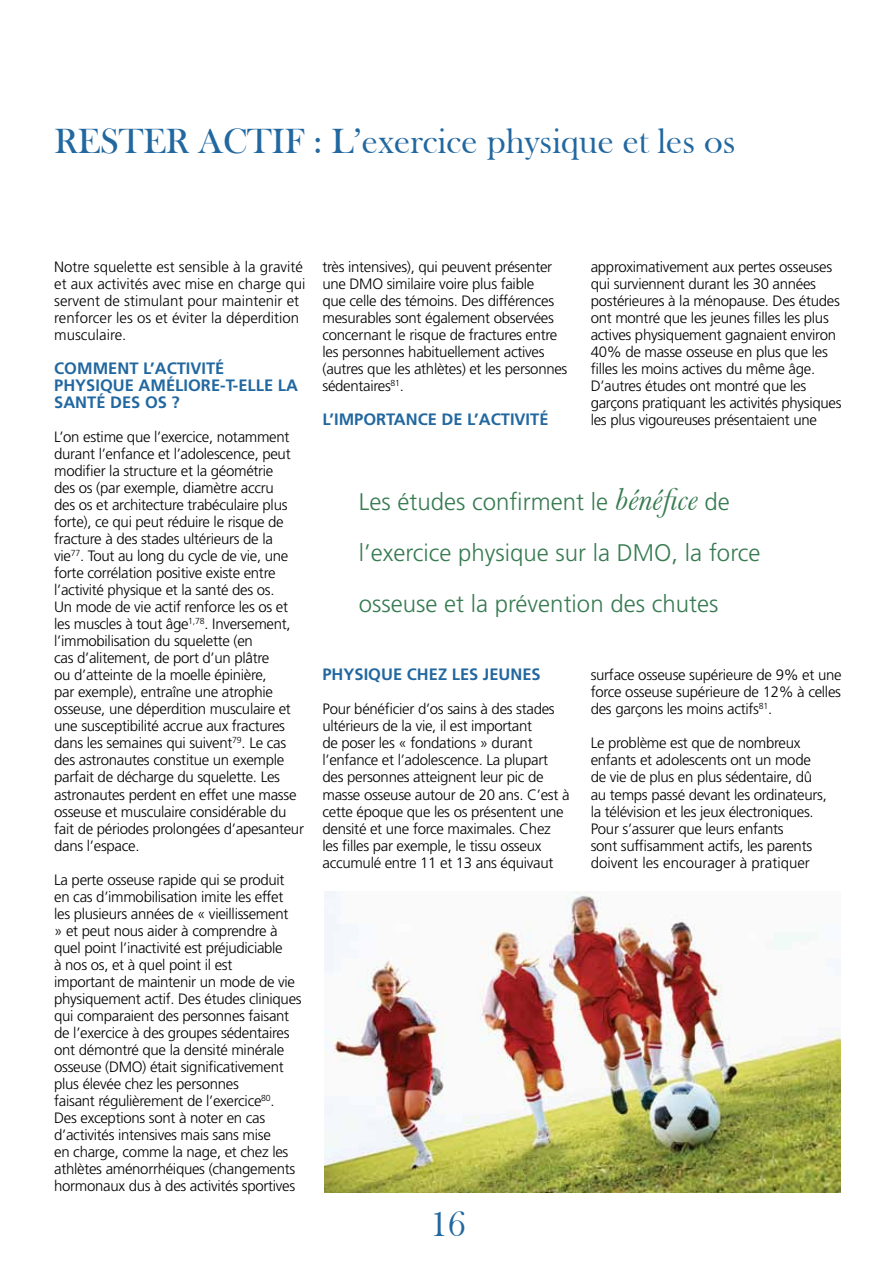
<style>
.page{position:relative;width:893px;height:1263px;background:#fff}
.page>*{position:absolute;margin:0;border:0;box-sizing:border-box;transform-origin:0 0}
.t1{font:36px "Bask Old Face";color:#2268a0}
.t2{font:300 24px/51px "Frutiger LT Std";color:#377b51}
.t3{font:700 16.5px/17px "Frutiger LT Std";color:#2268a0}
.t4{font:300 15px/17px "Frutiger LT Std";letter-spacing:-.02em;color:#000}
.t5{font:300 15px/17px "Frutiger LT Std";color:#000}
.s1{font-family:"Baskerville";font-weight:400;font-style:italic;font-size:33px}
</style>
<div class="page">
<img style="left:324px;top:891px;width:516px;height:302px">
<h1 class="t1" style="left:54px;top:121px;width:683px">RESTER ACTIF : L’exercice physique et les os</h1>
<p class="t5" style="left:54px;top:259px;width:253px">Notre squelette est sensible à la gravité et aux activités avec mise en charge qui servent de stimulant pour maintenir et renforcer les os et éviter la déperdition musculaire.</p>
<p class="t3" style="left:54px;top:360px;width:245px">COMMENT L’ACTIVITÉ<br>PHYSIQUE AMÉLIORE-T-ELLE LA<br>SANTÉ DES OS ?</p>
<p class="t4" style="left:54px;top:429px;width:251px">L’on estime que l’exercice, notamment durant l’enfance et l’adolescence, peut modifier la structure et la géométrie<br>des os (par exemple, diamètre accru<br>des os et architecture trabéculaire plus forte), ce qui peut réduire le risque de fracture à des stades ultérieurs de la vie<sup>77</sup>. Tout au long du cycle de vie, une forte corrélation positive existe entre l’activité physique et la santé des os.<br>Un mode de vie actif renforce les os et les muscles à tout âge<sup>1,78</sup>. Inversement, l’immobilisation du squelette (en<br>cas d’alitement, de port d’un plâtre<br>ou d’atteinte de la moelle épinière,<br>par exemple), entraîne une atrophie osseuse, une déperdition musculaire et une susceptibilité accrue aux fractures dans les semaines qui suivent<sup>79</sup>. Le cas des astronautes constitue un exemple parfait de décharge du squelette. Les astronautes perdent en effet une masse osseuse et musculaire considérable du fait de périodes prolongées d’apesanteur dans l’espace.</p>
<p class="t4" style="left:54px;top:871px;width:249px">La perte osseuse rapide qui se produit en cas d’immobilisation imite les effet les plusieurs années de « vieillissement<br>» et peut nous aider à comprendre à quel point l’inactivité est préjudiciable<br>à nos os, et à quel point il est<br>important de maintenir un mode de vie physiquement actif. Des études cliniques qui comparaient des personnes faisant de l’exercice à des groupes sédentaires ont démontré que la densité minérale osseuse (DMO) était significativement plus élevée chez les personnes<br>faisant régulièrement de l’exercice<sup>80</sup>.<br>Des exceptions sont à noter en cas d’activités intensives mais sans mise<br>en charge, comme la nage, et chez les athlètes aménorrhéiques (changements hormonaux dus à des activités sportives</p>
<p class="t4" style="left:322px;top:259px;width:246px">très intensives), qui peuvent présenter une DMO similaire voire plus faible<br>que celle des témoins. Des différences mesurables sont également observées concernant le risque de fractures entre les personnes habituellement actives (autres que les athlètes) et les personnes sédentaires<sup>81</sup>.</p>
<p class="t3" style="left:322px;top:411px;width:228px">L’IMPORTANCE DE L’ACTIVITÉ</p>
<p class="t4" style="left:591px;top:259px;width:252px">approximativement aux pertes osseuses qui surviennent durant les 30 années postérieures à la ménopause. Des études ont montré que les jeunes filles les plus actives physiquement gagnaient environ 40% de masse osseuse en plus que les filles les moins actives du même âge.<br>D’autres études ont montré que les garçons pratiquant les activités physiques les plus vigoureuses présentaient une</p>
<h2 class="t2" style="left:359px;top:477px;width:403px">Les études confirment le <span class="s1">bénéfice</span> de l’exercice physique sur la DMO, la force osseuse et la prévention des chutes</h2>
<p class="t3" style="left:322px;top:666px;width:220px">PHYSIQUE CHEZ LES JEUNES</p>
<p class="t4" style="left:322px;top:701px;width:249px">Pour bénéficier d’os sains à des stades ultérieurs de la vie, il est important<br>de poser les « fondations » durant l’enfance et l’adolescence. La plupart des personnes atteignent leur pic de masse osseuse autour de 20 ans. C’est à cette époque que les os présentent une densité et une force maximales. Chez les filles par exemple, le tissu osseux accumulé entre 11 et 13 ans équivaut</p>
<p class="t4" style="left:591px;top:667px;width:252px;text-align:justify">surface osseuse supérieure de 9% et une force osseuse supérieure de 12% à celles des garçons les moins actifs<sup>81</sup>.</p>
<p class="t4" style="left:591px;top:735px;width:238px">Le problème est que de nombreux enfants et adolescents ont un mode de vie de plus en plus sédentaire, dû au temps passé devant les ordinateurs, la télévision et les jeux électroniques.<br>Pour s’assurer que leurs enfants<br>sont suffisamment actifs, les parents doivent les encourager à pratiquer</p>
<h1 class="t1" style="left:430px;top:1204px;width:37px">16</h1>
</div>
